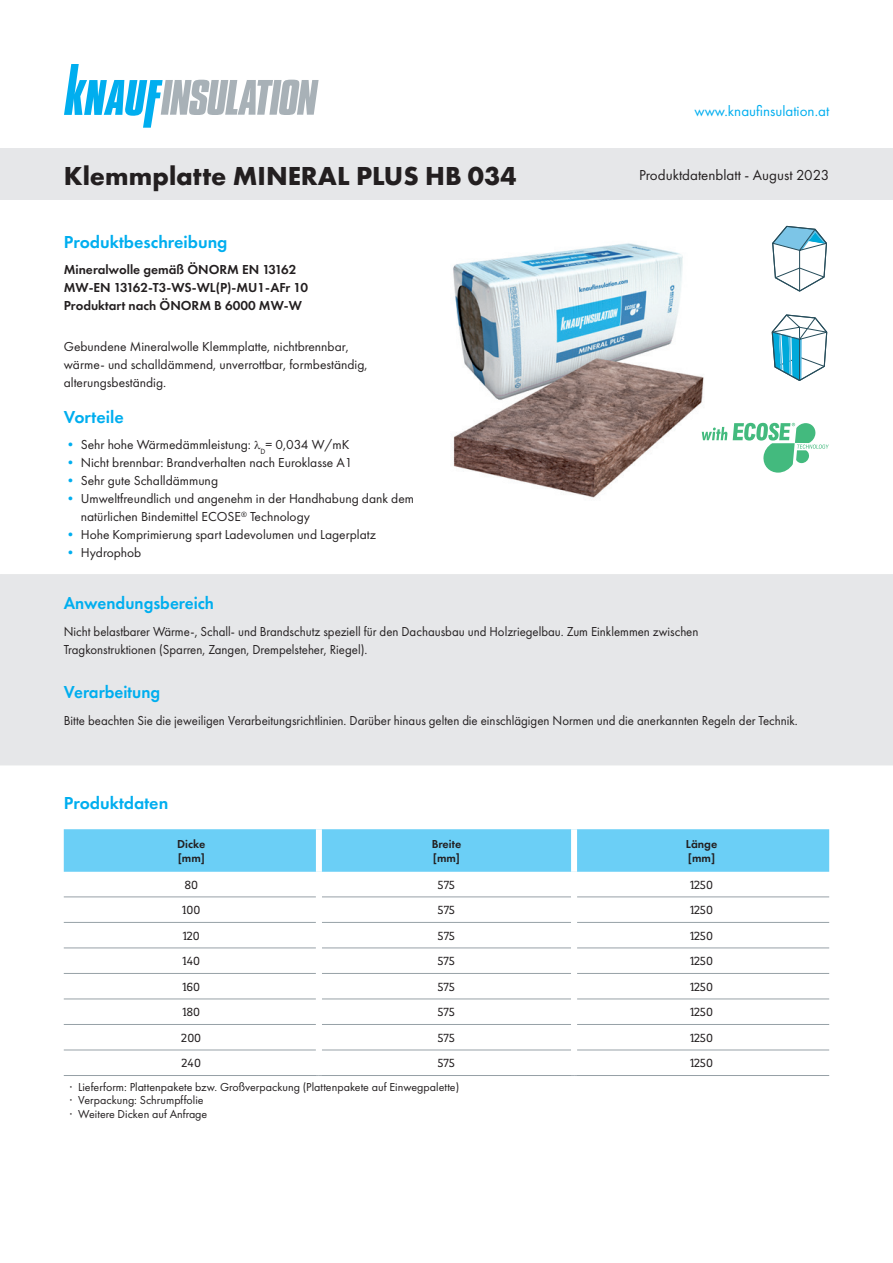
<style>
.page{position:relative;width:893px;height:1263px;background:#fff}
.page>*{position:absolute;margin:0;border:0;box-sizing:border-box;transform-origin:0 0}
.t1{font:700 27px "Futura PT";color:#231f20}
.t2{font:600 18px "Futura PT";color:#00aeef}
.t3{font:600 18px "Futura PT";color:#00aeef;scale:.95 1}
.t4{font:15px "Futura PT";color:#231f20}
.t5{font:15px "Futura PT";color:#00aeef}
.t6{font:13.5px/18px "Futura PT";color:#231f20}
.t7{font:13.5px/18px "Futura PT";color:#231f20;scale:.95 1}
.t8{font:600 13.5px/18px "Futura PT";color:#231f20}
.t9{font:12px/13.5px "Futura PT";color:#231f20}
.t10{font:12px "Dobra Slab";color:#231f20}
.t11{font:600 12px/13.5px "Futura PT";color:#231f20}
.s1{color:#00aeef}
</style>
<div class="page">
<svg style="left:64px;top:64px;width:255px;height:64px"></svg>
<div style="left:0;top:149px;width:893px;height:51px;background:#e6e7e9"></div>
<img style="left:453px;top:243px;width:322px;height:255px">
<div style="left:1px;top:575px;width:891px;height:190px;background:#e6e7e9"></div>
<div style="left:0;top:574px;width:893px;height:191px;border:2px solid #e6e7e9"></div>
<div style="left:64px;top:829px;width:765px;height:43px;background:#6bcff6"></div>
<hr style="left:64px;top:896px;width:252px;height:1px;background:#97a1a7">
<hr style="left:322px;top:896px;width:249px;height:1px;background:#97a1a7">
<hr style="left:577px;top:896px;width:252px;height:1px;background:#97a1a7">
<hr style="left:64px;top:922px;width:252px;height:1px;background:#97a1a7">
<hr style="left:322px;top:922px;width:249px;height:1px;background:#97a1a7">
<hr style="left:577px;top:922px;width:252px;height:1px;background:#97a1a7">
<hr style="left:64px;top:947px;width:252px;height:1px;background:#97a1a7">
<hr style="left:322px;top:947px;width:249px;height:1px;background:#97a1a7">
<hr style="left:577px;top:947px;width:252px;height:1px;background:#97a1a7">
<hr style="left:64px;top:973px;width:252px;height:1px;background:#97a1a7">
<hr style="left:322px;top:973px;width:249px;height:1px;background:#97a1a7">
<hr style="left:577px;top:973px;width:252px;height:1px;background:#97a1a7">
<hr style="left:64px;top:998px;width:252px;height:1px;background:#97a1a7">
<hr style="left:322px;top:998px;width:249px;height:1px;background:#97a1a7">
<hr style="left:577px;top:998px;width:252px;height:1px;background:#97a1a7">
<hr style="left:64px;top:1024px;width:252px;height:1px;background:#97a1a7">
<hr style="left:322px;top:1024px;width:249px;height:1px;background:#97a1a7">
<hr style="left:577px;top:1024px;width:252px;height:1px;background:#97a1a7">
<hr style="left:64px;top:1049px;width:252px;height:1px;background:#97a1a7">
<hr style="left:322px;top:1049px;width:249px;height:1px;background:#97a1a7">
<hr style="left:577px;top:1049px;width:252px;height:1px;background:#97a1a7">
<hr style="left:64px;top:1075px;width:255px;height:1px;background:#97a1a7">
<hr style="left:319px;top:1075px;width:255px;height:1px;background:#97a1a7">
<hr style="left:574px;top:1075px;width:255px;height:1px;background:#97a1a7">
<div style="left:316px;top:829px;width:6px;height:43px;background:#fff"></div>
<div style="left:571px;top:829px;width:6px;height:43px;background:#fff"></div>
<svg style="left:702px;top:427px;width:25px;height:13px"></svg>
<svg style="left:733px;top:423px;width:96px;height:50px"></svg>
<svg style="left:772px;top:225px;width:55px;height:67px"></svg>
<svg style="left:771px;top:313px;width:57px;height:69px"></svg>
<p class="t5" style="left:694px;top:102px;width:136px">www.knaufinsulation.at</p>
<h1 class="t1" style="left:64px;top:158px;width:454px">Klemmplatte MINERAL PLUS HB 034</h1>
<p class="t4" style="left:639px;top:166px;width:192px">Produktdatenblatt - August 2023</p>
<h2 class="t2" style="left:64px;top:230px;width:165px">Produktbeschreibung</h2>
<p class="t8" style="left:64px;top:260px;width:246px">Mineralwolle gemäß ÖNORM EN 13162<br>MW-EN 13162-T3-WS-WL(P)-MU1-AFr 10<br>Produktart nach ÖNORM B 6000 MW-W</p>
<p class="t6" style="left:64px;top:337px;width:305px">Gebundene Mineralwolle Klemmplatte, nichtbrennbar, wärme- und schalldämmend, unverrottbar, formbeständig, alterungsbeständig.</p>
<h2 class="t2" style="left:64px;top:405px;width:62px">Vorteile</h2>
<p class="t6" style="left:64px;top:436px;width:287px"><span class="s1">•</span> Sehr hohe Wärmedämmleistung: <sub>D</sub>= 0,034 W/mK</p>
<p class="t6" style="left:64px;top:454px;width:290px"><span class="s1">•</span> Nicht brennbar: Brandverhalten nach Euroklasse A1</p>
<p class="t6" style="left:64px;top:472px;width:156px"><span class="s1">•</span> Sehr gute Schalldämmung</p>
<p class="t6" style="left:81px;top:490px;width:335px;text-indent:-17px"><span class="s1">•</span> Umweltfreundlich und angenehm in der Handhabung dank dem natürlichen Bindemittel ECOSE<sup>®</sup> Technology</p>
<p class="t6" style="left:64px;top:526px;width:314px"><span class="s1">•</span> Hohe Komprimierung spart Ladevolumen und Lagerplatz</p>
<p class="t6" style="left:64px;top:544px;width:79px"><span class="s1">•</span> Hydrophob</p>
<h2 class="t3" style="left:64px;top:592px;width:160px">Anwendungsbereich</h2>
<p class="t7" style="left:64px;top:622px;width:670px">Nicht belastbarer Wärme-, Schall- und Brandschutz speziell für den Dachausbau und Holzriegelbau. Zum Einklemmen zwischen<br>Tragkonstruktionen (Sparren, Zangen, Drempelsteher, Riegel).</p>
<h2 class="t3" style="left:64px;top:681px;width:103px">Verarbeitung</h2>
<p class="t7" style="left:64px;top:711px;width:774px">Bitte beachten Sie die jeweiligen Verarbeitungsrichtlinien. Darüber hinaus gelten die einschlägigen Normen und die anerkannten Regeln der Technik.</p>
<h2 class="t2" style="left:64px;top:792px;width:106px">Produktdaten</h2>
<p class="t11" style="left:177px;top:837px;width:30px">Dicke [mm]</p>
<p class="t11" style="left:432px;top:837px;width:31px">Breite [mm]</p>
<p class="t11" style="left:686px;top:837px;width:33px">Länge [mm]</p>
<p class="t10" style="left:184px;top:877px;width:15px">80</p>
<p class="t10" style="left:438px;top:877px;width:19px">575</p>
<p class="t10" style="left:690px;top:877px;width:24px">1250</p>
<p class="t10" style="left:182px;top:903px;width:20px">100</p>
<p class="t10" style="left:438px;top:903px;width:19px">575</p>
<p class="t10" style="left:690px;top:903px;width:24px">1250</p>
<p class="t10" style="left:183px;top:928px;width:19px">120</p>
<p class="t10" style="left:438px;top:928px;width:19px">575</p>
<p class="t10" style="left:690px;top:928px;width:24px">1250</p>
<p class="t10" style="left:183px;top:954px;width:19px">140</p>
<p class="t10" style="left:438px;top:954px;width:19px">575</p>
<p class="t10" style="left:690px;top:954px;width:24px">1250</p>
<p class="t10" style="left:182px;top:979px;width:19px">160</p>
<p class="t10" style="left:438px;top:979px;width:19px">575</p>
<p class="t10" style="left:690px;top:979px;width:24px">1250</p>
<p class="t10" style="left:182px;top:1005px;width:19px">180</p>
<p class="t10" style="left:438px;top:1005px;width:19px">575</p>
<p class="t10" style="left:690px;top:1005px;width:24px">1250</p>
<p class="t10" style="left:181px;top:1031px;width:21px">200</p>
<p class="t10" style="left:438px;top:1031px;width:19px">575</p>
<p class="t10" style="left:690px;top:1031px;width:24px">1250</p>
<p class="t10" style="left:182px;top:1056px;width:21px">240</p>
<p class="t10" style="left:438px;top:1056px;width:19px">575</p>
<p class="t10" style="left:690px;top:1056px;width:24px">1250</p>
<p class="t9" style="left:70px;top:1080px;width:391px">· Lieferform: Plattenpakete bzw. Großverpackung (Plattenpakete auf Einwegpalette) · Verpackung: Schrumpffolie<br>· Weitere Dicken auf Anfrage</p>
</div>
